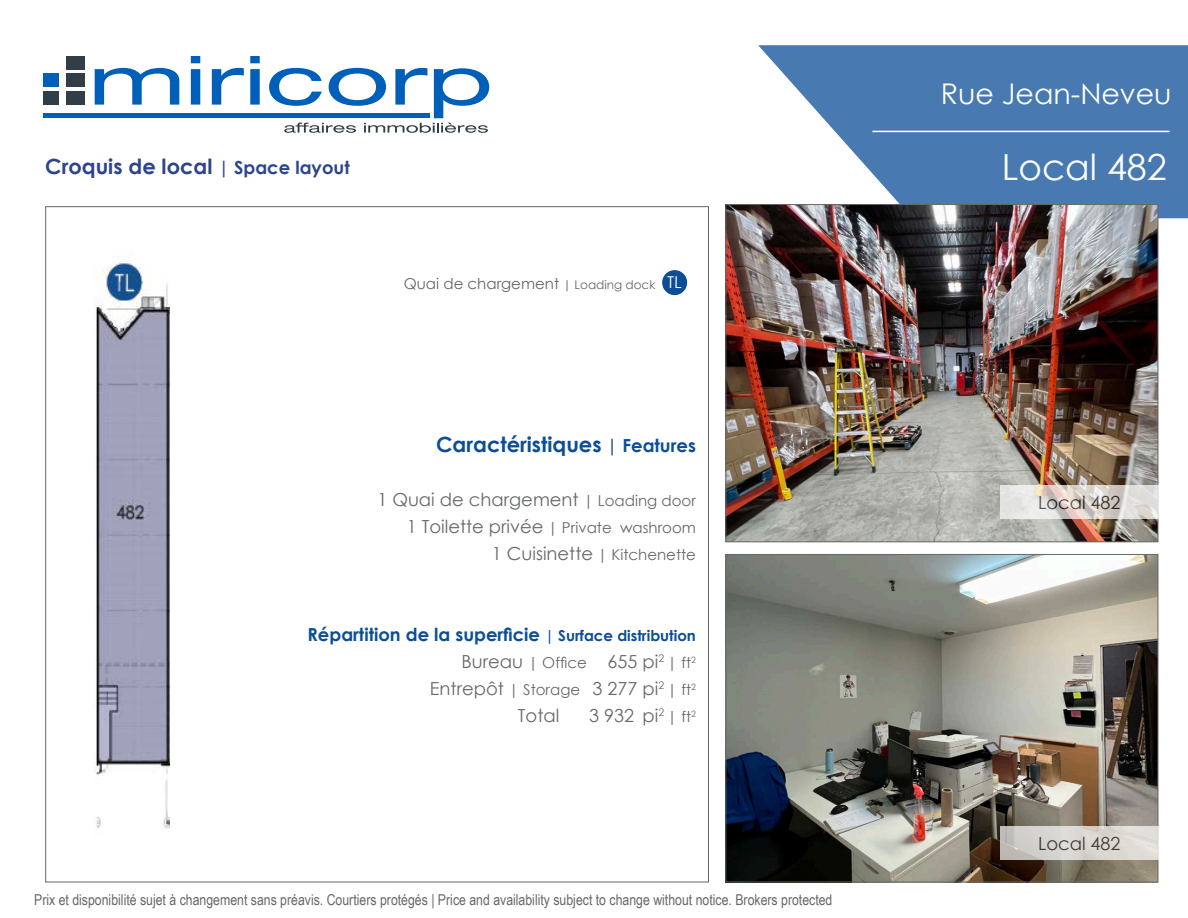
<style>
.page{position:relative;width:1188px;height:918px;background:#fff}
.page>*{position:absolute;margin:0;border:0;box-sizing:border-box;transform-origin:0 0}
.t1{font:36px "Century Gothic";color:#fff}
.t2{font:28.5px "Century Gothic";color:#fff}
.t3{font:700 21px "Century Gothic";color:#2c448b}
.t4{font:700 21px "Century Gothic";color:#0b4e97}
.t5{font:18px "Century Gothic";color:#656969}
.t6{font:700 18px "Century Gothic";color:#0b4e97}
.t7{font:18px "Century Gothic";color:#231f20}
.t8{font:15px "Arial Narrow";color:#656969}
.t9{font:15px "Century Gothic";color:#656969}
.t10{font:15px "Century Gothic";color:#63656a}
.s1{font-size:18px}
.s2{font-size:12px}
.s3{font-size:18px;color:#2c448b}
.s4{font-size:15px}
</style>
<div class="page">
<svg style="left:95px;top:68px;width:84px;height:37px"></svg>
<svg style="left:191px;top:56px;width:9px;height:49px"></svg>
<svg style="left:212px;top:68px;width:32px;height:37px"></svg>
<svg style="left:250px;top:56px;width:10px;height:49px"></svg>
<hr style="left:43px;top:114px;width:387px;height:4px;background:#005fb9">
<div style="left:66px;top:74px;width:19px;height:13px;background:#313e48"></div>
<div style="left:66px;top:56px;width:19px;height:13px;background:#313e48"></div>
<div style="left:66px;top:91px;width:19px;height:13px;background:#313e48"></div>
<div style="left:43px;top:74px;width:16px;height:13px;background:#005fb9"></div>
<div style="left:43px;top:91px;width:16px;height:13px;background:#313e48"></div>
<svg style="left:269px;top:68px;width:220px;height:65px"></svg>
<svg style="left:758px;top:45px;width:430px;height:173px;fill:#487ab1"></svg>
<hr style="left:872px;top:131px;width:298px;height:1px;background:#fff">
<img style="left:727px;top:206px;width:429px;height:334px">
<div style="left:725px;top:204px;width:433px;height:338px;border:1px solid #656969"></div>
<img style="left:727px;top:556px;width:429px;height:324px">
<div style="left:725px;top:554px;width:433px;height:328px;border:1px solid #656969"></div>
<svg style="left:1000px;top:485px;width:158px;height:34px;background:#dedad5"></svg>
<svg style="left:1000px;top:826px;width:158px;height:34px;background:#d6d3ce"></svg>
<img style="left:93px;top:257px;width:77px;height:572px">
<div style="left:663px;top:271px;width:24px;height:23px;background:#0b4e97;border-radius:50%"></div>
<div style="left:662px;top:270px;width:25px;height:25px;border:1px solid #0b4e97;border-radius:50%"></div>
<p class="t3" style="left:45px;top:151px;width:306px">Croquis de local <span class="s1">| Space layout</span></p>
<p class="t10" style="left:404px;top:273px;width:253px">Quai de chargement <span class="s2">| Loading dock</span></p>
<p class="t4" style="left:436px;top:428px;width:261px">Caractéristiques <span class="s3">|</span> <span class="s1">Features</span></p>
<p class="t5" style="left:377px;top:486px;width:320px">1 Quai de chargement <span class="s4">| Loading door</span></p>
<p class="t9" style="left:407px;top:517px;width:291px"><span class="s1">1 Toilette privée</span> | Private washroom</p>
<p class="t9" style="left:492px;top:544px;width:206px"><span class="s1">1 Cuisinette</span> | Kitchenette</p>
<p class="t6" style="left:308px;top:620px;width:390px">Répartition de la superficie <span class="s4">| Surface distribution</span></p>
<p class="t5" style="left:461px;top:648px;width:236px">Bureau <span class="s4">| Office</span> 655 pi<sup>2</sup> <span class="s4">| ft</span><sup>2</sup></p>
<p class="t5" style="left:430px;top:675px;width:267px">Entrepôt <span class="s4">| Storage</span> 3 277 pi<sup>2</sup> <span class="s4">| ft</span><sup>2</sup></p>
<p class="t5" style="left:518px;top:702px;width:43px">Total</p>
<p class="t5" style="left:589px;top:702px;width:108px">3 932 pi<sup>2</sup> <span class="s4">| ft</span><sup>2</sup></p>
<p class="t8" style="left:34px;top:889px;width:800px">Prix et disponibilité sujet à changement sans préavis. Courtiers protégés | Price and availability subject to change without notice. Brokers protected</p>
<h2 class="t2" style="left:941px;top:74px;width:232px">Rue Jean-Neveu</h2>
<p class="t1" style="left:1002px;top:142px;width:167px">Local 482</p>
<p class="t7" style="left:1038px;top:490px;width:84px">Local 482</p>
<p class="t7" style="left:1038px;top:831px;width:84px">Local 482</p>
</div>
